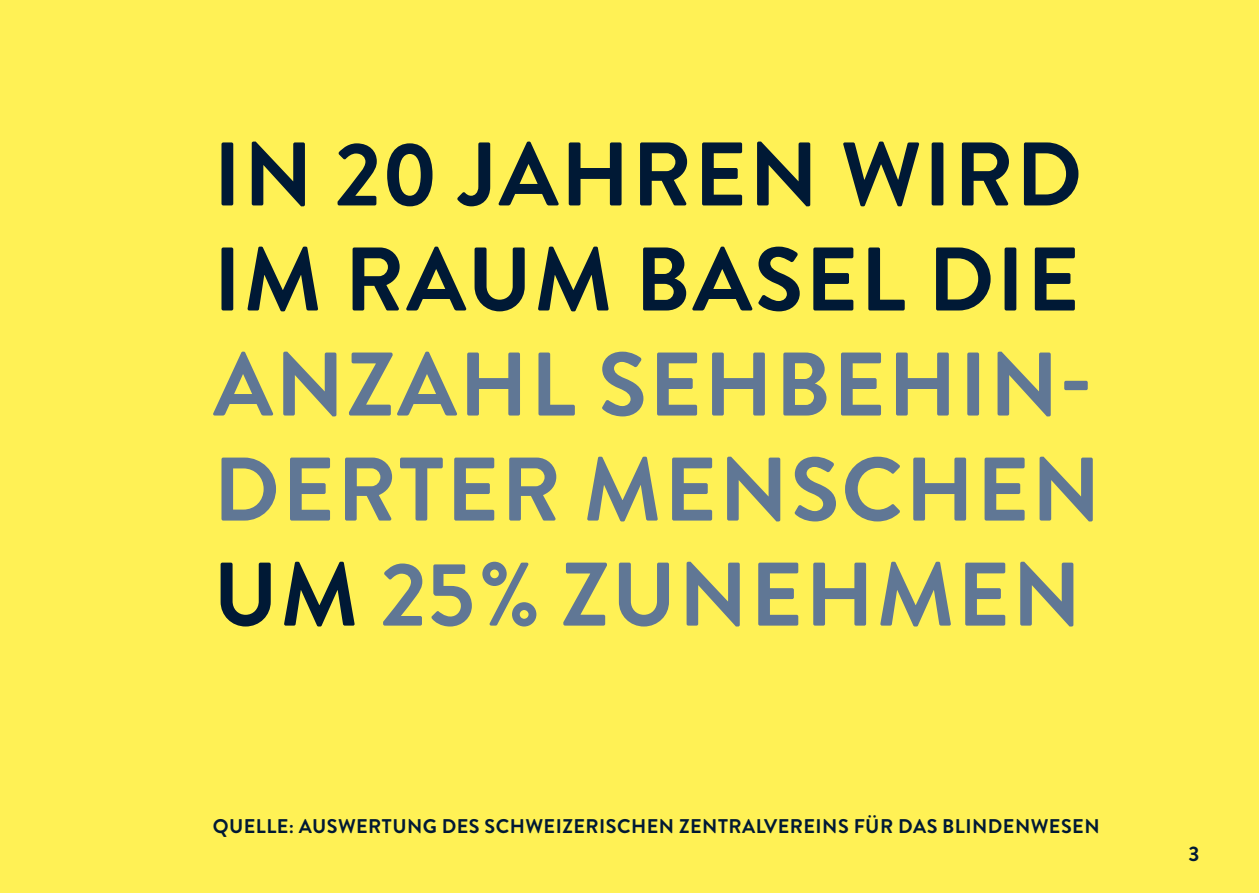
<style>
.page{position:relative;width:1259px;height:893px;background:#fff155}
.page>*{position:absolute;margin:0;border:0;box-sizing:border-box;transform-origin:0 0}
.t1{font:700 90px/105px "Brandon Grotesque";letter-spacing:.025em;color:#607795;text-align:justify}
.t2{font:700 90px/105px "Brandon Grotesque";letter-spacing:.025em;color:#001935}
.t3{font:700 21px "Brandon Grotesque";color:#001935}
.t4{font:700 19.8px "Brandon Grotesque";letter-spacing:.025em;color:#001935}
.s1{color:#001935}
</style>
<div class="page">
<h1 class="t2" style="left:213px;top:123px;width:870px">IN 20 JAHREN WIRD<br>IM RAUM BASEL DIE</h1>
<h1 class="t1" style="left:213px;top:333px;width:889px">ANZAHL SEHBEHIN-DERTER MENSCHEN <span class="s1">UM</span> 25% ZUNEHMEN</h1>
<p class="t4" style="left:213px;top:813px;width:888px">QUELLE: AUSWERTUNG DES SCHWEIZERISCHEN ZENTRALVEREINS FÜR DAS BLINDENWESEN</p>
<p class="t3" style="left:1188px;top:839px;width:12px">3</p>
</div>
